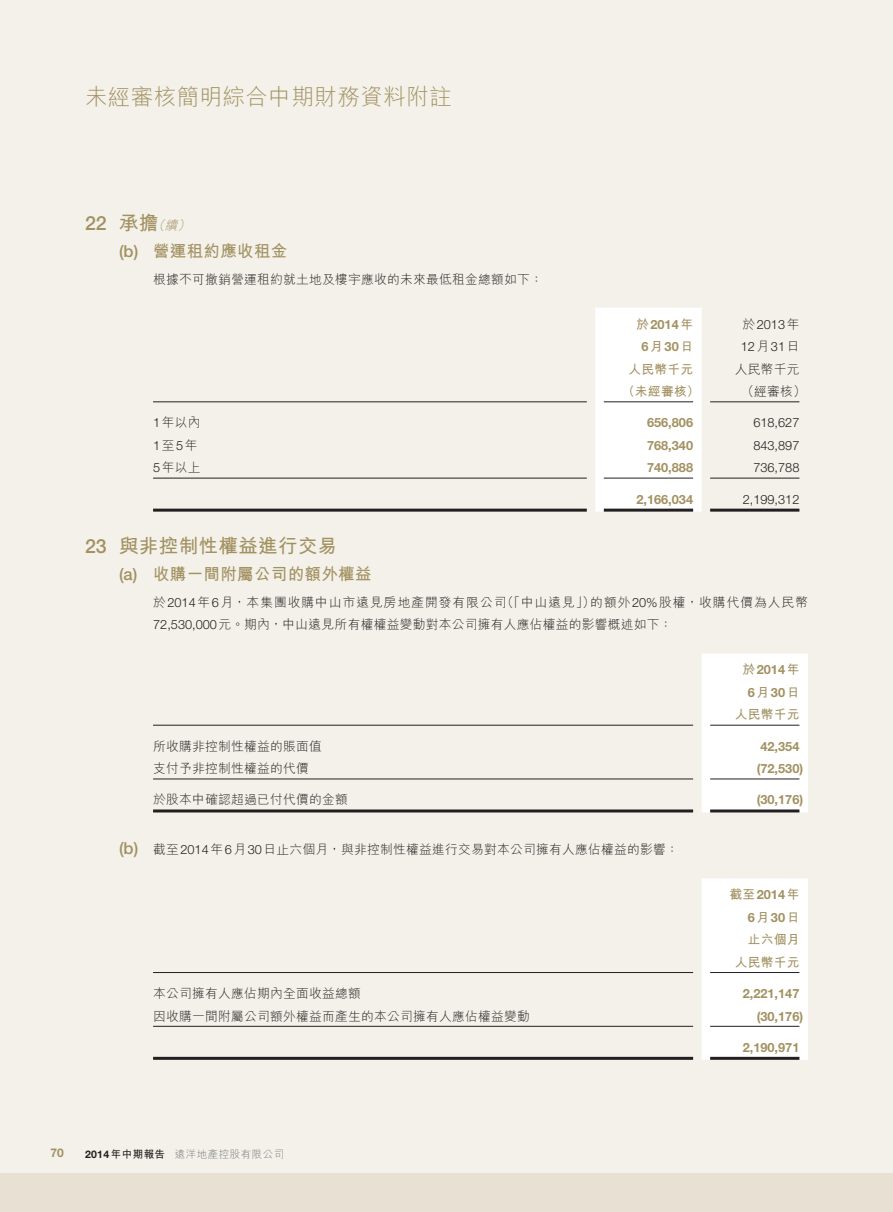
<style>
.page{position:relative;width:893px;height:1212px;background:#f3f1ea}
.page>*{position:absolute;margin:0;border:0;box-sizing:border-box;transform-origin:0 0}
.t1{font:300 22.5px "M Hei HK";letter-spacing:.02em;color:#a29161}
.t2{font:700 19.5px "M Hei HK";letter-spacing:.02em;color:#a29161}
.t3{font:700 16.5px "M Hei HK";letter-spacing:.02em;color:#a29161}
.t4{font:300 12.75px "M Hei HK";letter-spacing:.02em;color:#231f20}
.t5{font:700 12.75px/22.5px "Helvetica Neue LT Std";color:#a29161;text-align:center}
.t6{font:300 12.75px/22.5px "M Hei HK";letter-spacing:.075em;color:#231f20}
.t7{font:300 12.75px/22.5px "Helvetica Neue LT Std";color:#231f20}
.t8{font:700 12.75px/22.5px "M Hei HK";letter-spacing:.02em;color:#a29161;text-align:right}
.t9{font:italic 300 12.75px "M Hei HK";color:#a29161}
.t10{font:700 12px "Helvetica Neue LT Std";color:#a29161}
.t11{font:300 10.5px "M Hei HK";letter-spacing:.045em;color:#76787b}
.s1{font-family:"Helvetica Neue LT Std";font-weight:500;font-style:normal;font-size:19.5px}
.s2{font-weight:700;font-style:normal;font-size:19.5px}
.s3{font-family:"Helvetica Neue LT Std";font-weight:500}
.s4{font-family:"M Hei HK"}
.s5{font-family:"Helvetica Neue LT Std"}
.s6{font-family:"Helvetica Neue LT Std";font-weight:500;font-size:16.5px;color:#a29161}
.s7{font-family:"Helvetica Neue LT Std";font-weight:700;color:#231f20}
.s8{font-weight:700;color:#231f20}
</style>
<div class="page">
<div style="left:0;top:1174px;width:893px;height:38px;background:#e8e1d3"></div>
<div style="left:595px;top:308px;width:107px;height:204px;background:#fff"></div>
<hr style="left:153px;top:401px;width:434px;height:1px;background:#231f20">
<hr style="left:604px;top:401px;width:89px;height:1px;background:#231f20">
<hr style="left:710px;top:401px;width:89px;height:1px;background:#231f20">
<hr style="left:153px;top:478px;width:434px;height:1px;background:#231f20">
<hr style="left:604px;top:478px;width:89px;height:1px;background:#231f20">
<hr style="left:710px;top:478px;width:89px;height:1px;background:#231f20">
<hr style="left:153px;top:509px;width:434px;height:3px;background:#231f20">
<hr style="left:604px;top:509px;width:89px;height:3px;background:#231f20">
<hr style="left:710px;top:509px;width:89px;height:3px;background:#231f20">
<div style="left:702px;top:654px;width:106px;height:158px;background:#fff"></div>
<hr style="left:153px;top:725px;width:540px;height:1px;background:#231f20">
<hr style="left:710px;top:725px;width:89px;height:1px;background:#231f20">
<hr style="left:153px;top:778px;width:540px;height:1px;background:#231f20">
<hr style="left:710px;top:778px;width:89px;height:1px;background:#231f20">
<hr style="left:153px;top:809px;width:540px;height:3px;background:#231f20">
<hr style="left:710px;top:809px;width:89px;height:3px;background:#231f20">
<div style="left:702px;top:878px;width:106px;height:182px;background:#fff"></div>
<hr style="left:153px;top:972px;width:540px;height:1px;background:#231f20">
<hr style="left:710px;top:972px;width:89px;height:1px;background:#231f20">
<hr style="left:153px;top:1026px;width:540px;height:1px;background:#231f20">
<hr style="left:710px;top:1026px;width:89px;height:1px;background:#231f20">
<hr style="left:153px;top:1057px;width:540px;height:3px;background:#231f20">
<hr style="left:710px;top:1057px;width:89px;height:3px;background:#231f20">
<h1 class="t1" style="left:85px;top:85px;width:368px">未經審核簡明綜合中期財務資料附註</h1>
<p class="t9" style="left:85px;top:219px;width:109px"><span class="s1">22</span> <span class="s2">承擔</span>（續）</p>
<p class="t3" style="left:119px;top:239px;width:170px"><span class="s3">(b)</span> 營運租約應收租金</p>
<p class="t4" style="left:153px;top:272px;width:391px">根據不可撤銷營運租約就土地及樓宇應收的未來最低租金總額如下：</p>
<p class="t5" style="left:636px;top:312px;width:59px"><span class="s4">於</span>2014<span class="s4">年<br></span>6<span class="s4">月</span>30<span class="s4">日</span></p>
<p class="t7" style="left:741px;top:312px;width:60px"><span class="s4">於</span>2013<span class="s4">年<br></span>12<span class="s4">月</span>31<span class="s4">日</span></p>
<p class="t8" style="left:628px;top:356px;width:66px">人民幣千元</p>
<p class="t4" style="left:735px;top:362px;width:66px">人民幣千元</p>
<p class="t8" style="left:622px;top:379px;width:79px">（未經審核）</p>
<p class="t4" style="left:741px;top:385px;width:66px">（經審核）</p>
<p class="t4" style="left:153px;top:416px;width:49px"><span class="s5">1</span>年以內</p>
<p class="t5" style="left:647px;top:411px;width:48px">656,806</p>
<p class="t7" style="left:753px;top:411px;width:48px">618,627</p>
<p class="t7" style="left:153px;top:434px;width:46px">1<span class="s4">至</span>5<span class="s4">年</span></p>
<p class="t5" style="left:647px;top:434px;width:48px">768,340</p>
<p class="t7" style="left:753px;top:434px;width:48px">843,897</p>
<p class="t4" style="left:153px;top:461px;width:49px"><span class="s5">5</span>年以上</p>
<p class="t5" style="left:647px;top:456px;width:48px">740,888</p>
<p class="t7" style="left:753px;top:456px;width:48px">736,788</p>
<p class="t5" style="left:636px;top:487px;width:58px">2,166,034</p>
<p class="t7" style="left:743px;top:487px;width:58px">2,199,312</p>
<h2 class="t2" style="left:85px;top:532px;width:254px"><span class="s3">23</span> 與非控制性權益進行交易</h2>
<p class="t3" style="left:119px;top:562px;width:254px"><span class="s3">(a)</span> 收購一間附屬公司的額外權益</p>
<p class="t6" style="left:153px;top:591px;width:656px">於<span class="s5">2014</span>年<span class="s5">6</span>月，本集團收購中山市遠見房地產開發有限公司（「中山遠見」）的額外<span class="s5">20%</span>股權，收購代價為人民幣<br><span class="s5">72,530,000</span>元。期內，中山遠見所有權權益變動對本公司擁有人應佔權益的影響概述如下：</p>
<p class="t5" style="left:742px;top:658px;width:59px"><span class="s4">於</span>2014<span class="s4">年<br></span>6<span class="s4">月</span>30<span class="s4">日</span></p>
<p class="t8" style="left:735px;top:702px;width:66px">人民幣千元</p>
<p class="t4" style="left:153px;top:739px;width:170px">所收購非控制性權益的賬面值</p>
<p class="t5" style="left:760px;top:735px;width:40px">42,354</p>
<p class="t4" style="left:153px;top:762px;width:157px">支付予非控制性權益的代價</p>
<p class="t5" style="left:757px;top:757px;width:48px">(72,530)</p>
<p class="t4" style="left:153px;top:793px;width:196px">於股本中確認超過已付代價的金額</p>
<p class="t5" style="left:757px;top:788px;width:48px">(30,176)</p>
<p class="t4" style="left:119px;top:843px;width:561px"><span class="s6">(b)</span> 截至<span class="s5">2014</span>年<span class="s5">6</span>月<span class="s5">30</span>日止六個月，與非控制性權益進行交易對本公司擁有人應佔權益的影響：</p>
<p class="t5" style="left:729px;top:883px;width:72px;text-align:right"><span class="s4">截至</span>2014<span class="s4">年<br></span>6<span class="s4">月</span>30<span class="s4">日</span></p>
<p class="t8" style="left:735px;top:927px;width:66px">止六個月人民幣千元</p>
<p class="t4" style="left:153px;top:987px;width:209px">本公司擁有人應佔期內全面收益總額</p>
<p class="t5" style="left:743px;top:982px;width:58px">2,221,147</p>
<p class="t4" style="left:153px;top:1009px;width:378px">因收購一間附屬公司額外權益而產生的本公司擁有人應佔權益變動</p>
<p class="t5" style="left:757px;top:1004px;width:48px">(30,176)</p>
<p class="t5" style="left:743px;top:1036px;width:58px">2,190,971</p>
<p class="t10" style="left:50px;top:1145px;width:15px">70</p>
<p class="t11" style="left:85px;top:1148px;width:201px"><span class="s7">2014</span><span class="s8">年中期報告</span> 遠洋地產控股有限公司</p>
</div>
